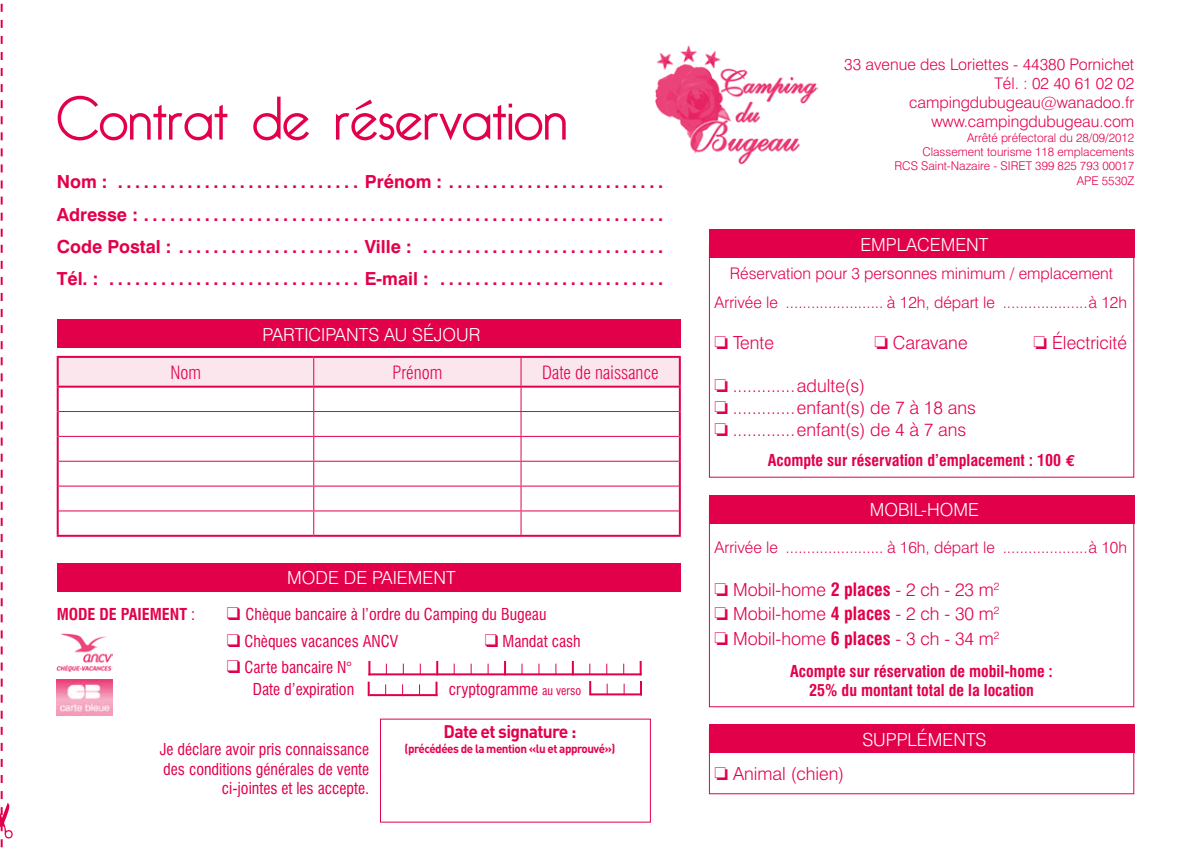
<style>
.page{position:relative;width:1191px;height:851px;background:#fff}
.page>*{position:absolute;margin:0;border:0;box-sizing:border-box;transform-origin:0 0}
.t1{font:300 60px "Bellerose";color:#e3004a}
.t2{font:700 18px/32px "Swiss 721 BT";color:#e3004a;text-align:justify}
.t3{font:300 18px "Swiss 721 BT";color:#e3004a}
.t4{font:300 18px "Swiss 721 BT";color:#fff}
.t5{font:300 condensed 18px "Swiss 721 BT";color:#e3004a}
.t6{font:700 18px "DIN";letter-spacing:-.04em;color:#e3004a}
.t7{font:300 16px/19.2px "Swiss 721 BT";color:#e3004a;text-align:right}
.t8{font:condensed 16px/22px "Swiss 721 BT";color:#e3004a;text-align:right}
.t9{font:700 condensed 16px/19.2px "Swiss 721 BT";color:#e3004a;text-align:center}
.t10{font:300 12px/14.4px "Swiss 721 BT";color:#e3004a;text-align:right}
.t11{font:700 12px "DIN";letter-spacing:-.04em;color:#e3004a}
.s1{font-weight:400}
.s2{font-size:12px}
.s3{font-family:"Euro Mono";font-stretch:normal}
.s4{font-weight:700;font-stretch:condensed}
</style>
<div class="page">
<div style="left:57px;top:319px;width:623px;height:29px;background:#e3004a"></div>
<div style="left:709px;top:230px;width:425px;height:28px;background:#e3004a"></div>
<div style="left:709px;top:495px;width:425px;height:28px;background:#e3004a"></div>
<div style="left:709px;top:724px;width:425px;height:28px;background:#e3004a"></div>
<div style="left:57px;top:563px;width:623px;height:28px;background:#e3004a"></div>
<hr style="left:57px;top:358px;width:2px;height:27px;background:#e3004a">
<hr style="left:57px;top:356px;width:257px;height:2px;background:#e3004a">
<hr style="left:314px;top:356px;width:207px;height:2px;background:#e3004a">
<hr style="left:521px;top:356px;width:160px;height:2px;background:#e3004a">
<hr style="left:679px;top:358px;width:2px;height:27px;background:#e3004a">
<hr style="left:57px;top:387px;width:2px;height:24px;background:#e3004a">
<hr style="left:57px;top:385px;width:257px;height:2px;background:#e3004a">
<hr style="left:521px;top:385px;width:160px;height:2px;background:#e3004a">
<hr style="left:679px;top:387px;width:2px;height:24px;background:#e3004a">
<hr style="left:57px;top:411px;width:2px;height:25px;background:#e3004a">
<hr style="left:57px;top:436px;width:2px;height:25px;background:#e3004a">
<hr style="left:57px;top:461px;width:2px;height:25px;background:#e3004a">
<hr style="left:57px;top:486px;width:2px;height:25px;background:#e3004a">
<hr style="left:679px;top:411px;width:2px;height:25px;background:#e3004a">
<hr style="left:679px;top:436px;width:2px;height:25px;background:#e3004a">
<hr style="left:679px;top:461px;width:2px;height:25px;background:#e3004a">
<hr style="left:679px;top:486px;width:2px;height:25px;background:#e3004a">
<hr style="left:57px;top:511px;width:2px;height:23px;background:#e3004a">
<svg style="left:58px;top:357px;width:622px;height:177px"></svg>
<hr style="left:521px;top:510px;width:158px;height:1px;background:#e3004a">
<hr style="left:679px;top:511px;width:2px;height:23px;background:#e3004a">
<hr style="left:57px;top:534px;width:257px;height:2px;background:#e3004a">
<hr style="left:314px;top:534px;width:207px;height:2px;background:#e3004a">
<hr style="left:521px;top:534px;width:160px;height:2px;background:#e3004a">
<img style="left:655px;top:45px;width:162px;height:119px">
<svg style="left:0;top:3px;width:13px;height:845px"></svg>
<hr style="left:368px;top:673px;width:273px;height:2px;background:#e3004a">
<svg style="left:368px;top:660px;width:2px;height:15px"></svg>
<svg style="left:436px;top:660px;width:2px;height:14px"></svg>
<svg style="left:504px;top:660px;width:2px;height:13px"></svg>
<svg style="left:572px;top:660px;width:2px;height:14px"></svg>
<hr style="left:369px;top:694px;width:68px;height:2px;background:#e3004a">
<svg style="left:368px;top:681px;width:2px;height:15px"></svg>
<svg style="left:435px;top:681px;width:2px;height:14px"></svg>
<hr style="left:591px;top:693px;width:51px;height:2px;background:#e3004a">
<svg style="left:589px;top:681px;width:2px;height:14px"></svg>
<svg style="left:639px;top:660px;width:3px;height:34px"></svg>
<img style="left:57px;top:633px;width:55px;height:38px">
<img style="left:57px;top:679px;width:55px;height:36px">
<h1 class="t1" style="left:57px;top:84px;width:512px">Contrat de réservation</h1>
<p class="t2" style="left:57px;top:166px;width:608px">Nom : ............................ Prénom : .........................<br>Adresse : ............................................................<br>Code Postal : ..................... Ville : ............................<br>Tél. : ............................. E-mail : ..........................</p>
<p class="t4" style="left:262px;top:323px;width:75px">Partic ipant</p>
<p class="t4" style="left:368px;top:323px;width:114px">s au séjour</p>
<p class="t5" style="left:170px;top:361px;width:32px">Nom</p>
<p class="t5" style="left:392px;top:361px;width:51px">Prénom</p>
<p class="t5" style="left:542px;top:361px;width:118px">Date de naissance</p>
<p class="t4" style="left:287px;top:567px;width:170px">MODE DE PAI EM ENT</p>
<p class="t9" style="left:57px;top:604px;width:140px">MODE DE PAIEMENT <span class="s1">:</span></p>
<p class="t8" style="left:227px;top:603px;width:321px">❑ Chèque bancaire à l’ordre du Camping du Bugeau</p>
<p class="t8" style="left:227px;top:630px;width:173px">❑ Chèques vacances ANCV</p>
<p class="t8" style="left:485px;top:630px;width:97px">❑ Mandat cash</p>
<p class="t8" style="left:227px;top:656px;width:129px">❑ Carte bancaire N°<br>Date d’expiration</p>
<p class="t8" style="left:449px;top:678px;width:134px">cryptogramme <span class="s2">au verso</span></p>
<p class="t6" style="left:443px;top:720px;width:134px">Date et signature :</p>
<p class="t8" style="left:160px;top:738px;width:211px">Je déclare avoir pris connaissance</p>
<p class="t11" style="left:404px;top:740px;width:212px">(précédées de la mention «lu et approuvé»)</p>
<p class="t8" style="left:163px;top:759px;width:207px;line-height:19.2px">des conditions générales de vente ci-jointes et les accepte.</p>
<p class="t7" style="left:844px;top:54px;width:291px">33 avenue des Loriettes - 44380 Pornichet<br>Tél. : 02 40 61 02 02 campingdubugeau@wanadoo.fr www.campingdubugeau.com</p>
<p class="t10" style="left:894px;top:130px;width:241px">Arrêté préfectoral du 28/09/2012<br>Classement tourisme 118 emplacements<br>RCS Saint-Nazaire - SIR ET 399 825 793 00017<br>APE 5530Z</p>
<p class="t4" style="left:860px;top:234px;width:38px">Emplace</p>
<p class="t4" style="left:940px;top:234px;width:27px">ment</p>
<p class="t7" style="left:730px;top:263px;width:385px">Réservation pour 3 personnes minimum / emplacement</p>
<p class="t7" style="left:714px;top:293px;width:414px">Arrivée le ....................... à 12h, départ le ....................à 12h</p>
<p class="t3" style="left:714px;top:332px;width:61px">□ Tente</p>
<p class="t3" style="left:874px;top:332px;width:95px">□ Caravane</p>
<p class="t3" style="left:1033px;top:332px;width:95px">□ Électricité</p>
<p class="t3" style="left:714px;top:375px;width:152px">□ .............adulte(s)</p>
<p class="t3" style="left:714px;top:396px;width:263px">□ .............enfant(s) de 7 à 18 ans</p>
<p class="t3" style="left:714px;top:418px;width:253px">□ .............enfant(s) de 4 à 7 ans</p>
<p class="t9" style="left:768px;top:451px;width:309px">Acompte sur réservation d’emplacement : 100 <span class="s3">e</span></p>
<p class="t4" style="left:870px;top:499px;width:108px">Mobil-home</p>
<p class="t7" style="left:714px;top:537px;width:414px">Arrivée le ....................... à 16h, départ le ....................à 10h</p>
<p class="t3" style="left:714px;top:579px;width:286px">□ Mobil-home <span class="s4">2 places</span> - 2 ch - 23 m<sup>2</sup></p>
<p class="t3" style="left:714px;top:603px;width:286px">□ Mobil-home <span class="s4">4 places</span> - 2 ch - 30 m<sup>2</sup></p>
<p class="t3" style="left:714px;top:627px;width:286px">□ Mobil-home <span class="s4">6 places</span> - 3 ch - 34 m<sup>2</sup></p>
<p class="t9" style="left:790px;top:661px;width:264px">Acompte sur réservation de mobil-home :<br>25% du montant total de la location</p>
<p class="t3" style="left:714px;top:762px;width:131px">□ Animal (chien)</p>
<p class="t4" style="left:862px;top:728px;width:12px">Suppl</p>
<p class="t4" style="left:917px;top:728px;width:38px">ément</p>
<p class="t4" style="left:975px;top:728px;width:12px">s</p>
</div>
